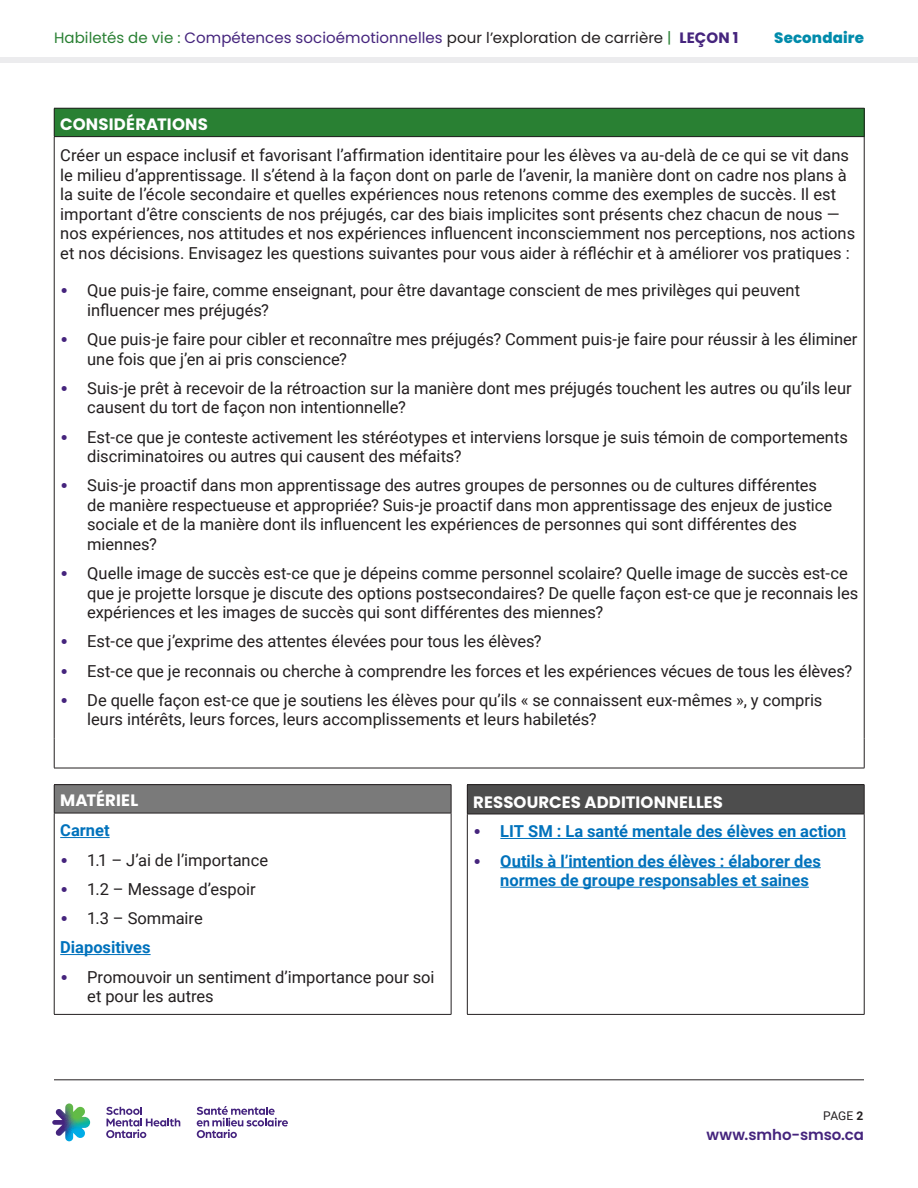
<style>
.page{position:relative;width:918px;height:1188px;background:#fff}
.page>*{position:absolute;margin:0;border:0;box-sizing:border-box;transform-origin:0 0}
.P_Body_Copy_black_11_with_1p_space_after{font:16.5px/19.5px "Roboto";color:#231f20}
.Table_Bull_space_after{font:700 16.5px/19.5px "Roboto";color:#0072bc}
.Table_Hed_1{font:700 16.5px "Poppins";letter-spacing:.01em;color:#fff}
.t1{font:15px "Poppins";letter-spacing:.005em;color:#45247d}
.t2{font:600 15px "Poppins";letter-spacing:-.005em;color:#45247d}
.t3{font:800 15px "Poppins";letter-spacing:.01em;color:#008bab}
.t4{font:12px "Roboto";color:#231f20}
.s1{color:#298033}
.s2{color:#231f20}
.s3{font-weight:700}
.s4{font-family:"Poppins";font-weight:700;color:#45247d}
.s5{font-family:"Poppins";color:#45247d}
</style>
<div class="page">
<div style="left:54px;top:108px;width:810px;height:29px;background:#298033"></div>
<hr style="left:54px;top:108px;width:810px;height:1px;background:#231f20">
<svg style="left:54px;top:108px;width:1px;height:28px"></svg>
<svg style="left:864px;top:108px;width:1px;height:28px"></svg>
<hr style="left:54px;top:136px;width:810px;height:1px;background:#231f20">
<hr style="left:54px;top:137px;width:1px;height:602px;background:#231f20">
<hr style="left:864px;top:137px;width:1px;height:602px;background:#231f20">
<svg style="left:54px;top:739px;width:1px;height:29px"></svg>
<svg style="left:864px;top:739px;width:1px;height:29px"></svg>
<hr style="left:54px;top:768px;width:810px;height:1px;background:#231f20">
<div style="left:54px;top:785px;width:397px;height:28px;background:#7a7a7a"></div>
<hr style="left:54px;top:784px;width:397px;height:1px;background:#231f20">
<svg style="left:54px;top:785px;width:1px;height:28px"></svg>
<svg style="left:451px;top:785px;width:1px;height:28px"></svg>
<hr style="left:54px;top:813px;width:397px;height:1px;background:#231f20">
<hr style="left:54px;top:813px;width:1px;height:201px;background:#231f20">
<hr style="left:451px;top:813px;width:1px;height:201px;background:#231f20">
<hr style="left:54px;top:1014px;width:397px;height:1px;background:#231f20">
<hr style="left:60px;top:837px;width:50px;height:1px;background:#0072bc">
<hr style="left:60px;top:954px;width:91px;height:1px;background:#0072bc">
<div style="left:467px;top:785px;width:397px;height:29px;background:#4d4d4d"></div>
<hr style="left:467px;top:784px;width:397px;height:1px;background:#231f20">
<svg style="left:467px;top:785px;width:1px;height:29px"></svg>
<svg style="left:864px;top:785px;width:1px;height:29px"></svg>
<hr style="left:467px;top:814px;width:397px;height:1px;background:#231f20">
<hr style="left:467px;top:814px;width:1px;height:200px;background:#231f20">
<hr style="left:864px;top:814px;width:1px;height:200px;background:#231f20">
<hr style="left:467px;top:1014px;width:397px;height:1px;background:#231f20">
<hr style="left:500px;top:838px;width:346px;height:1px;background:#0072bc">
<hr style="left:500px;top:867px;width:321px;height:1px;background:#0072bc">
<hr style="left:500px;top:887px;width:309px;height:1px;background:#0072bc">
<div style="left:0;top:57px;width:918px;height:6px;background:#ececee"></div>
<hr style="left:54px;top:1080px;width:810px;height:1px;background:#231f20">
<svg style="left:52px;top:1103px;width:38px;height:38px"></svg>
<svg style="left:197px;top:1106px;width:91px;height:32px"></svg>
<svg style="left:106px;top:1107px;width:74px;height:31px"></svg>
<p class="t1" style="left:54px;top:29px;width:686px"><span class="s1">Habiletés de vie :</span> Compétences socioémotionnelles <span class="s2">pour l’exploration de carrière</span> <span class="s1">|</span> <span class="s3">LEÇON 1</span></p>
<p class="t3" style="left:774px;top:29px;width:91px">Secondaire</p>
<p class="Table_Hed_1" style="left:60px;top:115px;width:149px">CONSIDÉRATIONS</p>
<p class="P_Body_Copy_black_11_with_1p_space_after" style="left:60px;top:145px;width:796px">Créer un espace inclusif et favorisant l’affirmation identitaire pour les élèves va au-delà de ce qui se vit dans le milieu d’apprentissage. Il s’étend à la façon dont on parle de l’avenir, la manière dont on cadre nos plans à la suite de l’école secondaire et quelles expériences nous retenons comme des exemples de succès. Il est important d’être conscients de nos préjugés, car des biais implicites sont présents chez chacun de nous — nos expériences, nos attitudes et nos expériences influencent inconsciemment nos perceptions, nos actions et nos décisions. Envisagez les questions suivantes pour vous aider à réfléchir et à améliorer vos pratiques :</p>
<p class="P_Body_Copy_black_11_with_1p_space_after" style="left:87px;top:280px;width:714px;text-indent:-27px"><span class="s4">•</span> Que puis-je faire, comme enseignant, pour être davantage conscient de mes privilèges qui peuvent influencer mes préjugés?</p>
<p class="P_Body_Copy_black_11_with_1p_space_after" style="left:87px;top:329px;width:772px;text-indent:-27px"><span class="s4">•</span> Que puis-je faire pour cibler et reconnaître mes préjugés? Comment puis-je faire pour réussir à les éliminer une fois que j’en ai pris conscience?</p>
<p class="P_Body_Copy_black_11_with_1p_space_after" style="left:87px;top:378px;width:766px;text-indent:-27px"><span class="s4">•</span> Suis-je prêt à recevoir de la rétroaction sur la manière dont mes préjugés touchent les autres ou qu’ils leur causent du tort de façon non intentionnelle?</p>
<p class="P_Body_Copy_black_11_with_1p_space_after" style="left:87px;top:426px;width:762px;text-indent:-27px"><span class="s4">•</span> Est-ce que je conteste activement les stéréotypes et interviens lorsque je suis témoin de comportements discriminatoires ou autres qui causent des méfaits?</p>
<p class="P_Body_Copy_black_11_with_1p_space_after" style="left:87px;top:475px;width:747px;text-indent:-27px"><span class="s4">•</span> Suis-je proactif dans mon apprentissage des autres groupes de personnes ou de cultures différentes de manière respectueuse et appropriée? Suis-je proactif dans mon apprentissage des enjeux de justice sociale et de la manière dont ils influencent les expériences de personnes qui sont différentes des miennes?</p>
<p class="P_Body_Copy_black_11_with_1p_space_after" style="left:87px;top:563px;width:773px;text-indent:-27px"><span class="s4">•</span> Quelle image de succès est-ce que je dépeins comme personnel scolaire? Quelle image de succès est-ce que je projette lorsque je discute des options postsecondaires? De quelle façon est-ce que je reconnais les expériences et les images de succès qui sont différentes des miennes?</p>
<p class="P_Body_Copy_black_11_with_1p_space_after" style="left:60px;top:631px;width:483px"><span class="s4">•</span> Est-ce que j’exprime des attentes élevées pour tous les élèves?</p>
<p class="P_Body_Copy_black_11_with_1p_space_after" style="left:60px;top:660px;width:793px"><span class="s4">•</span> Est-ce que je reconnais ou cherche à comprendre les forces et les expériences vécues de tous les élèves?</p>
<p class="P_Body_Copy_black_11_with_1p_space_after" style="left:87px;top:690px;width:737px;text-indent:-27px"><span class="s4">•</span> De quelle façon est-ce que je soutiens les élèves pour qu’ils « se connaissent eux-mêmes », y compris leurs intérêts, leurs forces, leurs accomplissements et leurs habiletés?</p>
<p class="Table_Hed_1" style="left:60px;top:791px;width:80px">MATÉRIEL</p>
<p class="Table_Bull_space_after" style="left:60px;top:820px;width:51px">Carnet</p>
<p class="P_Body_Copy_black_11_with_1p_space_after" style="left:60px;top:849px;width:209px"><span class="s4">•</span> 1.1 – J’ai de l’importance</p>
<p class="P_Body_Copy_black_11_with_1p_space_after" style="left:60px;top:879px;width:197px"><span class="s4">•</span> 1.2 – Message d’espoir</p>
<p class="P_Body_Copy_black_11_with_1p_space_after" style="left:60px;top:908px;width:144px"><span class="s4">•</span> 1.3 – Sommaire</p>
<p class="Table_Bull_space_after" style="left:60px;top:937px;width:92px">Diapositives</p>
<p class="P_Body_Copy_black_11_with_1p_space_after" style="left:87px;top:966px;width:349px;text-indent:-27px"><span class="s4">•</span> Promouvoir un sentiment d’importance pour soi et pour les autres</p>
<p class="Table_Hed_1" style="left:473px;top:793px;width:251px">RESSOURCES ADDITIONNELLES</p>
<p class="Table_Bull_space_after" style="left:473px;top:821px;width:374px"><span class="s5">•</span> LIT SM : La santé mentale des élèves en action</p>
<p class="Table_Bull_space_after" style="left:500px;top:850px;width:322px;text-indent:-27px"><span class="s5">•</span> Outils à l’intention des élèves : élaborer des normes de groupe responsables et saines</p>
<p class="t4" style="left:823px;top:1107px;width:42px">PAGE <span class="s3">2</span></p>
<p class="t2" style="left:706px;top:1126px;width:159px">www.smho-smso.ca</p>
</div>
